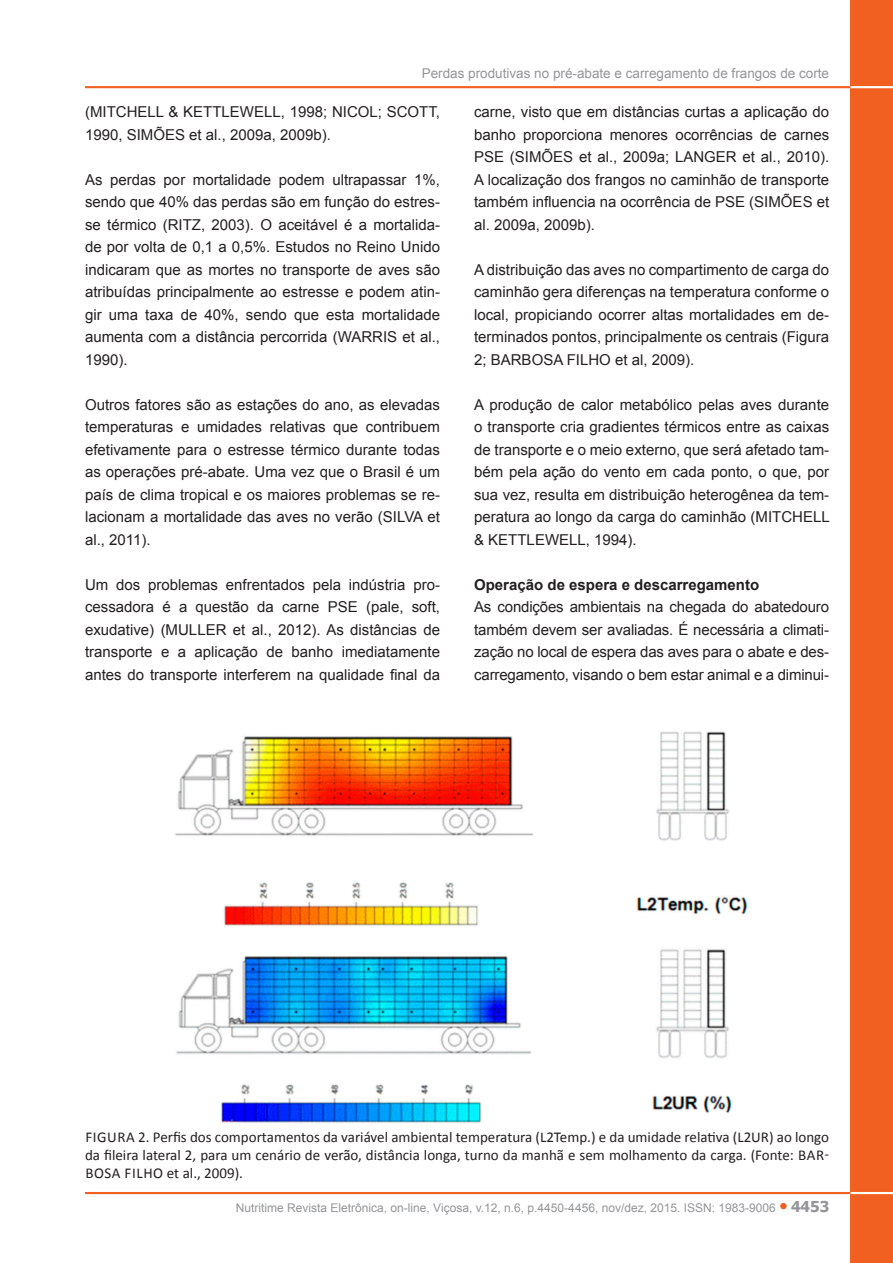
<style>
.page{position:relative;width:893px;height:1263px;background:#fff}
.page>*{position:absolute;margin:0;border:0;box-sizing:border-box;transform-origin:0 0}
.Corpo{font:15px/22.5px "Arial";color:#231f20;text-align:justify}
.tabelas{font:15px/18px "Calibri";color:#231f20;text-align:justify}
.Títulos{font:700 15px "Arial";color:#231f20}
.t1{font:13.5px "Arial";color:#939598}
.t2{font:12px "Arial";color:#939598}
.s1{font-family:"Tahoma";font-weight:700;font-size:15px}
</style>
<div class="page">
<div style="left:780px;top:1203px;width:7px;height:6px;background:#f26021;border-radius:50%"></div>
<div style="left:850px;top:0;width:43px;height:1263px;background:#f26021"></div>
<hr style="left:837px;top:1192px;width:56px;height:2px;background:#fff">
<hr style="left:85px;top:1192px;width:765px;height:2px;background:#f26021">
<hr style="left:837px;top:86px;width:56px;height:2px;background:#fff">
<hr style="left:85px;top:86px;width:765px;height:2px;background:#f26021">
<img style="left:175px;top:731px;width:573px;height:392px">
<p class="t1" style="left:422px;top:64px;width:409px">Perdas produtivas no pré-abate e carregamento de frangos de corte</p>
<p class="Corpo" style="left:85px;top:101px;width:357px">(MITCHELL &amp; KETTLEWELL, 1998; NICOL; SCOTT,<br>1990, SIMÕES et al., 2009a, 2009b).</p>
<p class="Corpo" style="left:85px;top:168px;width:357px">As perdas por mortalidade podem ultrapassar 1%, sendo que 40% das perdas são em função do estres&shy;se térmico (RITZ, 2003). O aceitável é a mortalida&shy;de por volta de 0,1 a 0,5%. Estudos no Reino Unido indicaram que as mortes no transporte de aves são atribuídas principalmente ao estresse e podem atin&shy;gir uma taxa de 40%, sendo que esta mortalidade aumenta com a distância percorrida (WARRIS et al., 1990).</p>
<p class="Corpo" style="left:85px;top:393px;width:357px">Outros fatores são as estações do ano, as elevadas temperaturas e umidades relativas que contribuem efetivamente para o estresse térmico durante todas as operações pré-abate. Uma vez que o Brasil é um país de clima tropical e os maiores problemas se re&shy;lacionam a mortalidade das aves no verão (SILVA et al., 2011).</p>
<p class="Corpo" style="left:85px;top:573px;width:357px">Um dos problemas enfrentados pela indústria pro&shy;cessadora é a questão da carne PSE (pale, soft, exudative) (MULLER et al., 2012). As distâncias de transporte e a aplicação de banho imediatamente antes do transporte interferem na qualidade final da</p>
<p class="Corpo" style="left:474px;top:101px;width:357px">carne, visto que em distâncias curtas a aplicação do banho proporciona menores ocorrências de carnes PSE (SIMÕES et al., 2009a; LANGER et al., 2010).<br>A localização dos frangos no caminhão de transporte também influencia na ocorrência de PSE (SIMÕES et al. 2009a, 2009b).</p>
<p class="Corpo" style="left:474px;top:258px;width:357px">A distribuição das aves no compartimento de carga do caminhão gera diferenças na temperatura conforme o local, propiciando ocorrer altas mortalidades em de&shy;terminados pontos, principalmente os centrais (Figura 2; BARBOSA FILHO et al, 2009).</p>
<p class="Corpo" style="left:474px;top:393px;width:357px">A produção de calor metabólico pelas aves durante o transporte cria gradientes térmicos entre as caixas de transporte e o meio externo, que será afetado tam&shy;bém pela ação do vento em cada ponto, o que, por sua vez, resulta em distribuição heterogênea da tem&shy;peratura ao longo da carga do caminhão (MITCHELL &amp; KETTLEWELL, 1994).</p>
<p class="Títulos" style="left:474px;top:574px;width:287px">Operação de espera e descarregamento</p>
<p class="Corpo" style="left:474px;top:596px;width:357px">As condições ambientais na chegada do abatedouro também devem ser avaliadas. É necessária a climati&shy;zação no local de espera das aves para o abate e des&shy;carregamento, visando o bem estar animal e a diminui-</p>
<p class="tabelas" style="left:85px;top:1128px;width:746px">FIGURA 2. Perfis dos comportamentos da variável ambiental temperatura (L2Temp.) e da umidade relativa (L2UR) ao longo da fileira lateral 2, para um cenário de verão, distância longa, turno da manhã e sem molhamento da carga. (Fonte: BAR-BOSA FILHO et al., 2009).</p>
<p class="t2" style="left:236px;top:1199px;width:595px">Nutritime Revista Eletrônica, on-line, Viçosa, v.12, n.6, p.4450-4456, nov/dez, 2015. ISSN: 1983-9006 <span class="s1">4453</span></p>
</div>
